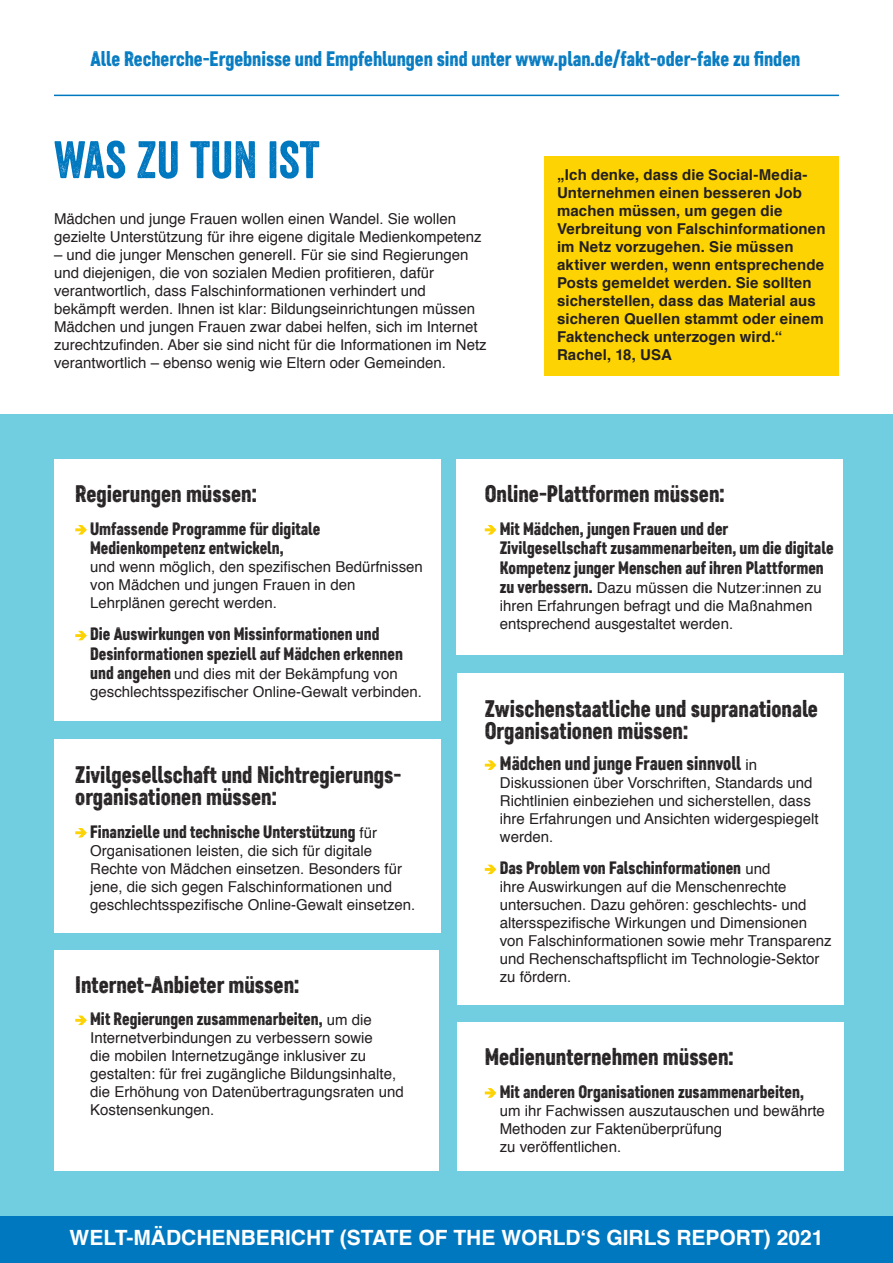
<style>
.page{position:relative;width:893px;height:1263px;background:#fff}
.page>*{position:absolute;margin:0;border:0;box-sizing:border-box;transform-origin:0 0}
.t1{font:51px "Veneer";color:#0078c0}
.t2{font:24px/22.5px "Core Paint B3";color:#231f20}
.t3{font:21px "Core Paint B3";color:#0078c0}
.t4{font:700 21px "Helvetica";color:#fff}
.t5{font:19.5px "Core Paint B3";color:#231f20}
.t6{font:18px/19.5px "Core Paint B3";color:#231f20}
.t7{font:15px/18px "Helvetica";color:#231f20}
.t8{font:700 15px/18px "Helvetica";letter-spacing:.01em;color:#231f20}
.s1{font-family:"Core Paint B3";font-size:18px}
.s2{font-family:"Helvetica";font-size:15px}
</style>
<div class="page">
<hr style="left:892px;top:0;width:1px;height:1263px;background:#71cee1">
<div style="left:0;top:415px;width:893px;height:801px;background:#71cee1"></div>
<hr style="left:54px;top:95px;width:785px;height:1px;background:#0078c0">
<div style="left:544px;top:156px;width:295px;height:219px;background:#fed304"></div>
<div style="left:54px;top:950px;width:385px;height:221px;background:#fff"></div>
<div style="left:457px;top:673px;width:386px;height:332px;background:#fff"></div>
<div style="left:457px;top:1022px;width:386px;height:149px;background:#fff"></div>
<div style="left:54px;top:740px;width:386px;height:193px;background:#fff"></div>
<div style="left:54px;top:459px;width:386px;height:262px;background:#fff"></div>
<div style="left:457px;top:459px;width:386px;height:196px;background:#fff"></div>
<div style="left:0;top:1216px;width:893px;height:47px;background:#0078c0"></div>
<svg style="left:75px;top:525px;width:12px;height:10px"></svg>
<svg style="left:75px;top:630px;width:12px;height:11px"></svg>
<svg style="left:75px;top:828px;width:12px;height:10px"></svg>
<svg style="left:75px;top:1015px;width:12px;height:11px"></svg>
<svg style="left:484px;top:525px;width:13px;height:10px"></svg>
<svg style="left:484px;top:760px;width:13px;height:10px"></svg>
<svg style="left:484px;top:864px;width:13px;height:11px"></svg>
<svg style="left:484px;top:1088px;width:13px;height:10px"></svg>
<h3 class="t3" style="left:91px;top:46px;width:711px">Alle Recherche-Ergebnisse und Empfehlungen sind unter www.plan.de/fakt-oder-fake zu finden</h3>
<h1 class="t1" style="left:54px;top:129px;width:267px">WAS ZU TUN IST</h1>
<p class="t7" style="left:54px;top:210px;width:429px">Mädchen und junge Frauen wollen einen Wandel. Sie wollen gezielte Unterstützung für ihre eigene digitale Medienkompetenz</p>
<p class="t7" style="left:54px;top:246px;width:434px">– und die junger Menschen generell. Für sie sind Regierungen und diejenigen, die von sozialen Medien profitieren, dafür verantwortlich, dass Falschinformationen verhindert und bekämpft werden. Ihnen ist klar: Bildungseinrichtungen müssen Mädchen und jungen Frauen zwar dabei helfen, sich im Internet zurechtzufinden. Aber sie sind nicht für die Informationen im Netz verantwortlich – ebenso wenig wie Eltern oder Gemeinden.</p>
<p class="t8" style="left:557px;top:166px;width:270px">„Ich denke, dass die Social-Media-<br>Unternehmen einen besseren Job machen müssen, um gegen die<br>Verbreitung von Falschinformationen im Netz vorzugehen. Sie müssen aktiver werden, wenn entsprechende<br>Posts gemeldet werden. Sie sollten sicherstellen, dass das Material aus sicheren Quellen stammt oder einem<br>Faktencheck unterzogen wird.“<br>Rachel, 18, USA</p>
<h2 class="t2" style="left:75px;top:483px;width:183px">Regierungen müssen:</h2>
<p class="t6" style="left:90px;top:519px;width:232px">Umfassende Programme für digitale<br>Medienkompetenz entwickeln,</p>
<p class="t7" style="left:90px;top:558px;width:334px">und wenn möglich, den spezifischen Bedürfnissen von Mädchen und jungen Frauen in den<br>Lehrplänen gerecht werden.</p>
<p class="t6" style="left:90px;top:624px;width:314px">Die Auswirkungen von Missinformationen und<br>Desinformationen speziell auf Mädchen erkennen</p>
<p class="t7" style="left:90px;top:665px;width:333px"><span class="s1">und angehen</span> und dies mit der Bekämpfung von geschlechtsspezifischer Online-Gewalt verbinden.</p>
<h2 class="t2" style="left:75px;top:763px;width:326px">Zivilgesellschaft und Nichtregierungs&shy;organisationen müssen:</h2>
<p class="t6" style="left:90px;top:821px;width:288px">Finanzielle und technische Unterstützung <span class="s2">für</span></p>
<p class="t7" style="left:90px;top:842px;width:327px">Organisationen leisten, die sich für digitale Rechte von Mädchen einsetzen. Besonders für jene, die sich gegen Falschinformationen und geschlechtsspezifische Online-Gewalt einsetzen.</p>
<h2 class="t2" style="left:75px;top:973px;width:225px">Internet-Anbieter müssen:</h2>
<p class="t6" style="left:90px;top:1009px;width:283px">Mit Regierungen zusammenarbeiten, <span class="s2">um die</span></p>
<p class="t7" style="left:90px;top:1029px;width:315px">Internetverbindungen zu verbessern sowie<br>die mobilen Internetzugänge inklusiver zu gestalten: für frei zugängliche Bildungsinhalte, die Erhöhung von Datenübertragungsraten und Kostensenkungen.</p>
<h2 class="t2" style="left:485px;top:483px;width:241px">Online-Plattformen müssen:</h2>
<p class="t6" style="left:500px;top:519px;width:335px">Mit Mädchen, jungen Frauen und der<br>Zivilgesellschaft zusammenarbeiten, um die digitale<br>Kompetenz junger Menschen auf ihren Plattformen</p>
<p class="t7" style="left:500px;top:579px;width:324px"><span class="s1">zu verbessern.</span> Dazu müssen die Nutzer:innen zu ihren Erfahrungen befragt und die Maßnahmen entsprechend ausgestaltet werden.</p>
<h2 class="t2" style="left:485px;top:697px;width:335px">Zwischenstaatliche und supranationale<br>Organisationen müssen:</h2>
<h3 class="t5" style="left:500px;top:751px;width:259px">Mädchen und junge Frauen sinnvoll <span class="s2">in</span></h3>
<p class="t7" style="left:500px;top:774px;width:320px">Diskussionen über Vorschriften, Standards und Richtlinien einbeziehen und sicherstellen, dass ihre Erfahrungen und Ansichten widergespiegelt werden.</p>
<p class="t6" style="left:500px;top:858px;width:272px">Das Problem von Falschinformationen <span class="s2">und</span></p>
<p class="t7" style="left:500px;top:878px;width:333px">ihre Auswirkungen auf die Menschenrechte untersuchen. Dazu gehören: geschlechts- und altersspezifische Wirkungen und Dimensionen von Falschinformationen sowie mehr Transparenz und Rechenschaftspflicht im Technologie-Sektor zu fördern.</p>
<h2 class="t2" style="left:485px;top:1046px;width:250px">Medienunternehmen müssen:</h2>
<p class="t6" style="left:500px;top:1082px;width:306px">Mit anderen Organisationen zusammenarbeiten,</p>
<p class="t7" style="left:500px;top:1102px;width:327px">um ihr Fachwissen auszutauschen und bewährte<br>Methoden zur Faktenüberprüfung<br>zu veröffentlichen.</p>
<h3 class="t4" style="left:70px;top:1220px;width:755px">WELT-MÄDCHENBERICHT (STATE OF THE WORLD‘S GIRLS REPORT) 2021</h3>
</div>
